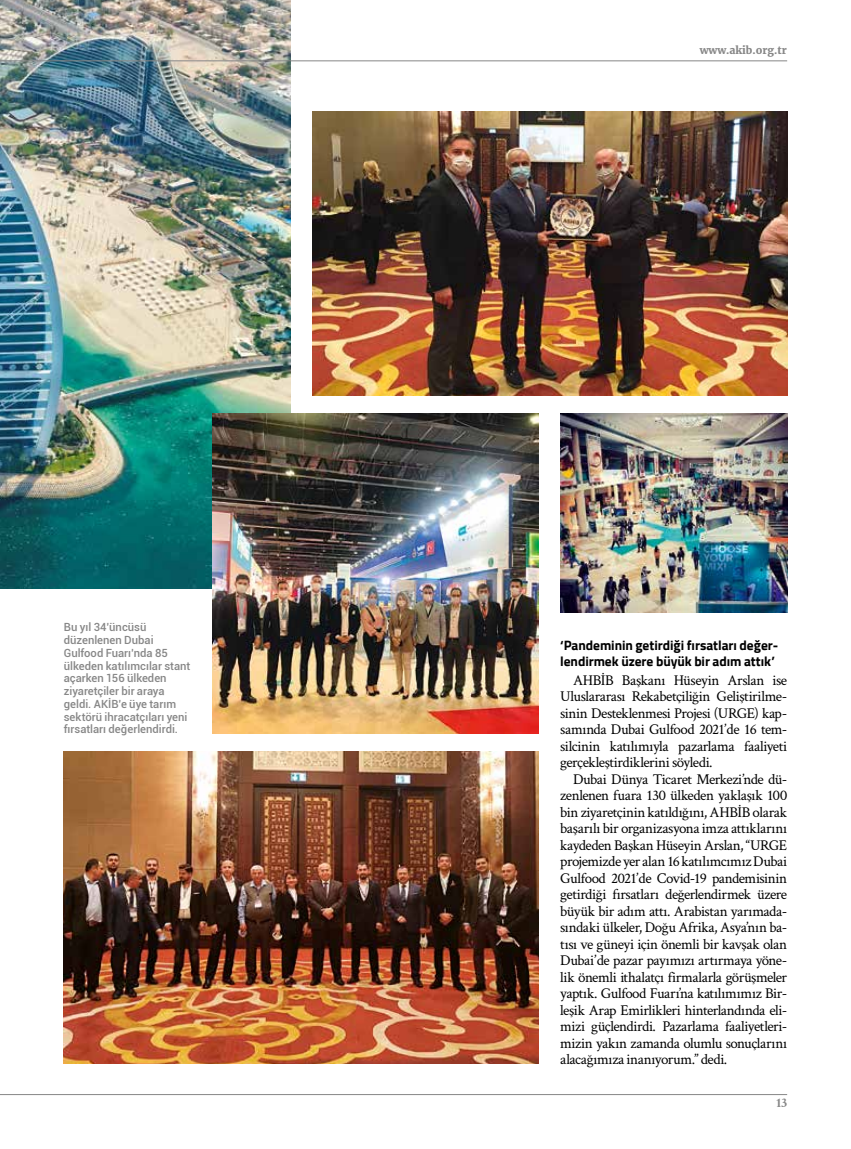
<style>
.page{position:relative;width:851px;height:1149px;background:#fff}
.page>*{position:absolute;margin:0;border:0;box-sizing:border-box;transform-origin:0 0}
.t1{font:15px/16.5px "Crimson Text";letter-spacing:-.025em;color:#000;text-align:justify}
.t2{font:700 13.5px/15.5px "Titillium Web";letter-spacing:-.005em;color:#000}
.t3{font:700 13.5px "Crimson Text";color:#878787}
.t4{font:500 11.25px/12.8px "Roboto";color:#878787}
.t5{font:900 10.5px "Merriweather";color:#878787}
</style>
<div class="page">
<hr style="left:0;top:1093px;width:787px;height:1px;background:#878787">
<img style="left:0;top:0;width:291px;height:588px">
<img style="left:213px;top:413px;width:326px;height:320px">
<img style="left:560px;top:413px;width:227px;height:199px">
<img style="left:64px;top:751px;width:475px;height:312px">
<img style="left:312px;top:112px;width:475px;height:283px">
<hr style="left:0;top:60px;width:787px;height:1px;background:#878787">
<p class="t4" style="left:64px;top:620px;width:128px">Bu yıl 34’üncüsü düzenlenen Dubai<br>Gulfood Fuarı’nda 85 ülkeden katılımcılar stant açarken 156 ülkeden ziyaretçiler bir araya geldi. AKİB’e üye tarım sektörü ihracatçıları yeni fırsatları değerlendirdi.</p>
<p class="t5" style="left:699px;top:43px;width:89px">www.akib.org.tr</p>
<p class="t2" style="left:560px;top:637px;width:219px">‘Pandeminin getirdiği fırsatları değer&shy;lendirmek üzere büyük bir adım attık’</p>
<p class="t1" style="left:560px;top:670px;width:228px;text-indent:13px">AHBİB Başkanı Hüseyin Arslan ise Uluslararası Rekabetçiliğin Geliştirilme&shy;sinin Desteklenmesi Projesi (URGE) kap&shy;samında Dubai Gulfood 2021’de 16 tem&shy;silcinin katılımıyla pazarlama faaliyeti gerçekleştirdiklerini söyledi.</p>
<p class="t1" style="left:560px;top:769px;width:228px;text-indent:13px">Dubai Dünya Ticaret Merkezi’nde dü&shy;zenlenen fuara 130 ülkeden yaklaşık 100 bin ziyaretçinin katıldığını, AHBİB olarak başarılı bir organizasyona imza attıklarını kaydeden Başkan Hüseyin Arslan, “URGE projemizde yer alan 16 katılımcımız Dubai Gulfood 2021’de Covid-19 pandemisinin getirdiği fırsatları değerlendirmek üzere büyük bir adım attı. Arabistan yarımada&shy;sındaki ülkeler, Doğu Afrika, Asya’nın ba&shy;tısı ve güneyi için önemli bir kavşak olan Dubai’de pazar payımızı artırmaya yöne&shy;lik önemli ithalatçı firmalarla görüşmeler yaptık. Gulfood Fuarı’na katılımımız Bir&shy;leşik Arap Emirlikleri hinterlandında eli&shy;mizi güçlendirdi. Pazarlama faaliyetleri&shy;mizin yakın zamanda olumlu sonuçlarını alacağımıza inanıyorum.” dedi.</p>
<p class="t3" style="left:776px;top:1094px;width:12px">13</p>
</div>
